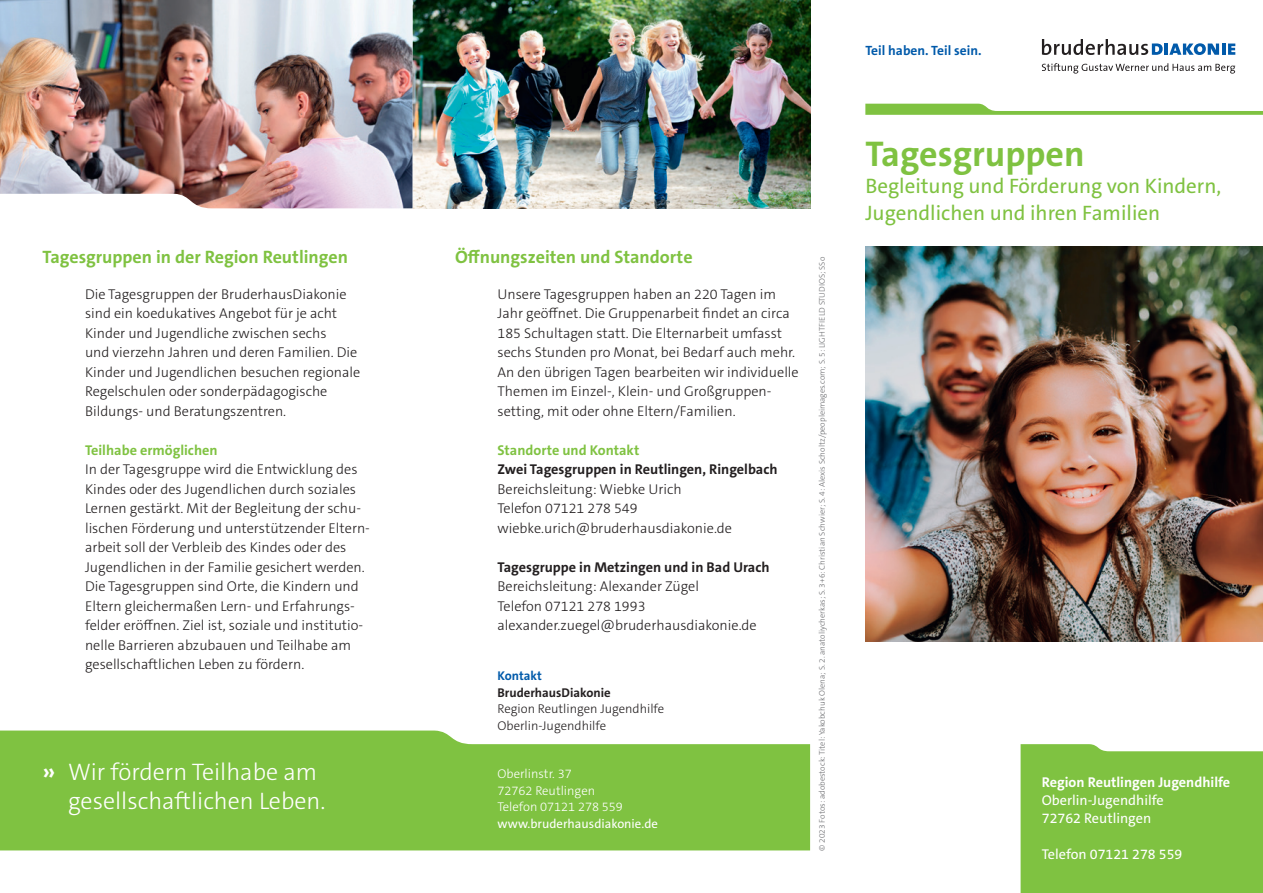
<style>
.page{position:relative;width:1263px;height:893px;background:#fff}
.page>*{position:absolute;margin:0;border:0;box-sizing:border-box;transform-origin:0 0}
.t1{font:700 36px "The Sans C5";color:#7fc241}
.t2{font:300 24px/29.2px "The Sans C5";color:#fff}
.t3{font:21px/27px "The Sans C5";color:#7fc241}
.t4{font:700 18px "The Sans C5";color:#7fc241}
.t5{font:300 14.25px/19.5px "The Sans C5";color:#231f20}
.t6{font:700 14.25px "The Sans C5";color:#231f20}
.t7{font:14.25px/18px "The Sans C5";color:#fff}
.t8{font:700 14.25px "The Sans C5";color:#7fc241}
.t9{font:700 14.25px "The Sans C5";color:#fff}
.t10{font:700 13.5px "The Sans C5";color:#015aaa}
.t11{font:300 12.75px/16.5px "The Sans C5";color:#231f20}
.t12{font:300 12.75px/16.5px "The Sans C5";color:#fff}
.t13{font:12.75px "The Sans C5";color:#fff}
.t14{font:700 12.75px "The Sans C5";color:#231f20}
.t15{font:700 12.75px "The Sans C5";color:#015aaa}
.t16{font:300 8.25px "The Sans C5";color:#6c6d70}
.s1{font-weight:700}
</style>
<div class="page">
<svg style="left:865px;top:104px;width:398px;height:11px"></svg>
<svg style="left:1042px;top:39px;width:121px;height:16px"></svg>
<hr style="left:1164px;top:44px;width:4px;height:11px;background:#015aaa">
<svg style="left:1169px;top:43px;width:66px;height:12px"></svg>
<svg style="left:1042px;top:63px;width:193px;height:11px"></svg>
<div style="left:0;top:730px;width:810px;height:120px;background:#7fc241"></div>
<svg style="left:1020px;top:744px;width:243px;height:149px;background:#86c54b"></svg>
<img style="left:865px;top:247px;width:398px;height:395px">
<img style="left:412px;top:0;width:398px;height:208px">
<img style="left:0;top:0;width:412px;height:208px">
<p class="t4" style="left:43px;top:246px;width:307px">Tagesgruppen in der Region Reutlingen</p>
<p class="t5" style="left:85px;top:284px;width:277px">Die Tagesgruppen der BruderhausDiakonie sind ein koedukatives Angebot für je acht Kinder und Jugendliche zwischen sechs<br>und vierzehn Jahren und deren Familien. Die Kinder und Jugendlichen besuchen regionale Regelschulen oder sonderpädagogische Bildungs- und Beratungszentren.</p>
<p class="t8" style="left:85px;top:441px;width:134px">Teilhabe ermöglichen</p>
<p class="t5" style="left:85px;top:460px;width:286px">In der Tagesgruppe wird die Entwicklung des Kindes oder des Jugendlichen durch soziales Lernen gestärkt. Mit der Begleitung der schu&shy;lischen Förderung und unterstützender Eltern&shy;arbeit soll der Verbleib des Kindes oder des Jugendlichen in der Familie gesichert werden.<br>Die Tagesgruppen sind Orte, die Kindern und Eltern gleichermaßen Lern- und Erfahrungs&shy;felder eröffnen. Ziel ist, soziale und institutio&shy;nelle Barrieren abzubauen und Teilhabe am gesellschaftlichen Leben zu fördern.</p>
<h2 class="t2" style="left:68px;top:757px;width:259px;text-indent:-25px"><span class="s1">»</span> Wir fördern Teilhabe am gesellschaftlichen Leben.</h2>
<p class="t4" style="left:455px;top:246px;width:239px">Öffnungszeiten und Standorte</p>
<p class="t16" style="left:817px;top:851px;width:595px;rotate:-90deg">© 2023 Fotos: adobestock: Titel: Yakobchuk Olena; S. 2. anatoliycherkas; S. 3+6: Christian Schwier; S. 4: Alexis Scholtz/peopleimages.com; S. 5: LIGHTFIELD STUDIOS; SSo</p>
<p class="t5" style="left:497px;top:284px;width:303px">Unsere Tagesgruppen haben an 220 Tagen im Jahr geöffnet. Die Gruppenarbeit findet an circa 185 Schultagen statt. Die Elternarbeit umfasst sechs Stunden pro Monat, bei Bedarf auch mehr.<br>An den übrigen Tagen bearbeiten wir individuelle Themen im Einzel-, Klein- und Großgruppen&shy;setting, mit oder ohne Eltern/Familien.</p>
<p class="t8" style="left:497px;top:441px;width:143px">Standorte und Kontakt</p>
<p class="t6" style="left:497px;top:460px;width:282px">Zwei Tagesgruppen in Reutlingen, Ringelbach</p>
<p class="t5" style="left:497px;top:479px;width:236px">Bereichsleitung: Wiebke Urich<br>Telefon 07121 278 549 wiebke.urich@bruderhausdiakonie.de</p>
<p class="t6" style="left:497px;top:558px;width:274px">Tagesgruppe in Metzingen und in Bad Urach</p>
<p class="t5" style="left:497px;top:577px;width:261px">Bereichsleitung: Alexander Zügel<br>Telefon 07121 278 1993 alexander.zuegel@bruderhausdiakonie.de</p>
<p class="t15" style="left:497px;top:668px;width:46px">Kontakt</p>
<p class="t14" style="left:497px;top:684px;width:115px">BruderhausDiakonie</p>
<p class="t11" style="left:497px;top:701px;width:168px">Region Reutlingen Jugendhilfe<br>Oberlin-Jugendhilfe</p>
<p class="t12" style="left:497px;top:766px;width:127px">Oberlinstr. 37<br>72762 Reutlingen<br>Telefon 07121 278 559</p>
<p class="t13" style="left:497px;top:815px;width:162px">www.bruderhausdiakonie.de</p>
<p class="t10" style="left:865px;top:42px;width:118px">Teil haben. Teil sein.</p>
<h1 class="t1" style="left:865px;top:130px;width:221px">Tagesgruppen</h1>
<h3 class="t3" style="left:865px;top:172px;width:357px">Begleitung und Förderung von Kindern,<br>Jugendlichen und ihren Familien</h3>
<p class="t9" style="left:1042px;top:773px;width:190px">Region Reutlingen Jugendhilfe</p>
<p class="t7" style="left:1042px;top:791px;width:123px">Oberlin-Jugendhilfe<br>72762 Reutlingen</p>
<p class="t7" style="left:1042px;top:845px;width:142px">Telefon 07121 278 559</p>
</div>
